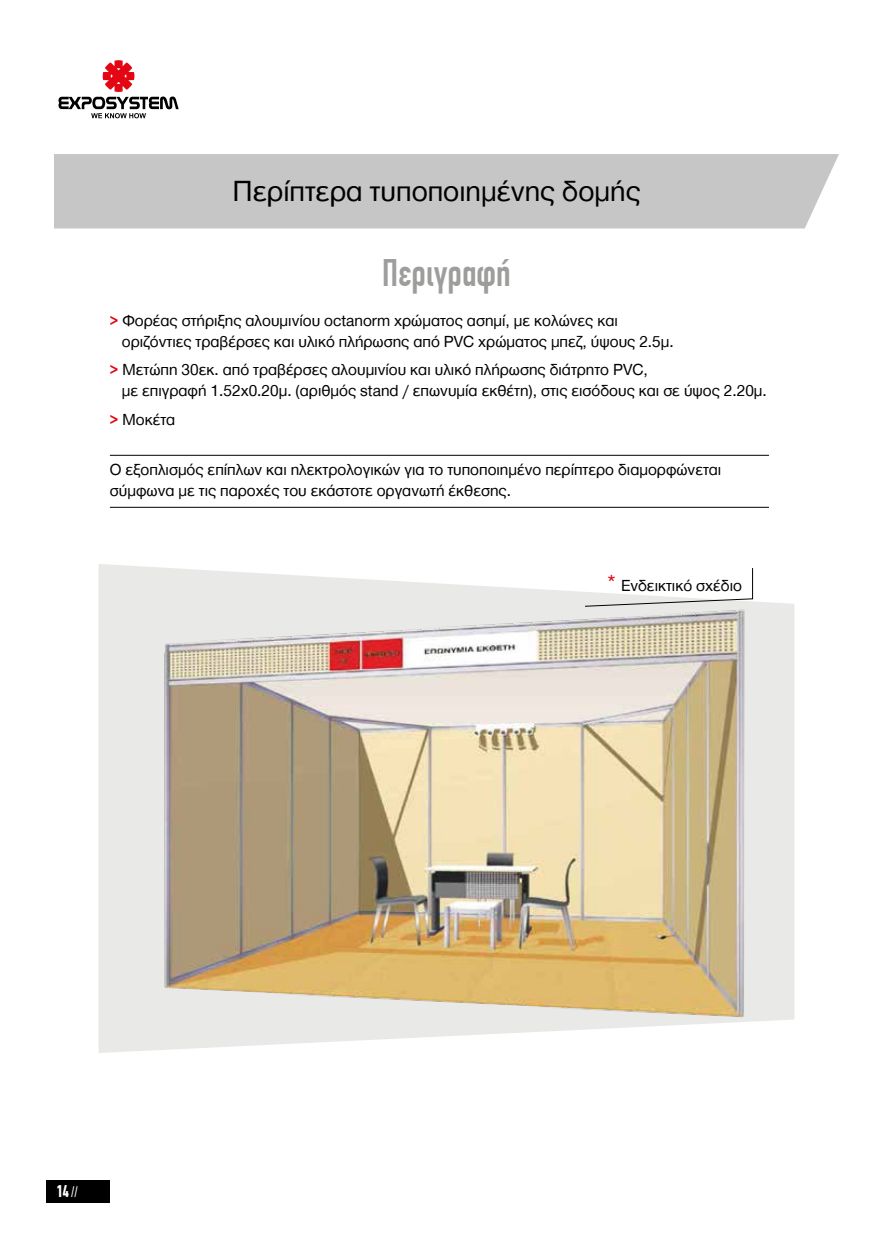
<style>
.page{position:relative;width:893px;height:1234px;background:#fff}
.page>*{position:absolute;margin:0;border:0;box-sizing:border-box;transform-origin:0 0}
.t1{font:condensed 37.5px "CF Din";color:#9d9d9c}
.t2{font:30px "CF Helvetica";color:#000}
.t3{font:16.5px/21px "CF Helvetica";color:#000}
.t4{font:700 condensed 16.5px "CF Din";color:#fff}
.s1{font-weight:700;color:#e30613}
.s2{font-size:24px;color:#e30613}
.s3{font-weight:400;font-size:15px}
</style>
<div class="page">
<div style="left:46px;top:1179px;width:64px;height:22px;background:#000"></div>
<div style="left:54px;top:154px;width:785px;height:74px;background:#c6c6c6"></div>
<svg style="left:99px;top:564px;width:695px;height:488px;fill:#e9eae8"></svg>
<img style="left:130px;top:601px;width:633px;height:432px">
<svg style="left:58px;top:60px;width:121px;height:58px"></svg>
<hr style="left:110px;top:455px;width:659px;height:1px;background:#000">
<hr style="left:110px;top:507px;width:659px;height:1px;background:#000">
<svg style="left:585px;top:567px;width:168px;height:39px"></svg>
<h2 class="t2" style="left:233px;top:175px;width:409px">Περίπτερα τυποποιημένης δομής</h2>
<h1 class="t1" style="left:382px;top:253px;width:130px">Περιγραφή</h1>
<p class="t3" style="left:122px;top:309px;width:553px;text-indent:-12px"><span class="s1">&gt;</span> Φορέας στήριξης αλουμινίου octanorm χρώματος ασημί, με κολώνες και οριζόντιες τραβέρσες και υλικό πλήρωσης από PVC χρώματος μπεζ, ύψους 2.5μ.</p>
<p class="t3" style="left:122px;top:359px;width:646px;text-indent:-12px"><span class="s1">&gt;</span> Μετώπη 30εκ. από τραβέρσες αλουμινίου και υλικό πλήρωσης διάτρητο PVC,<br>με επιγραφή 1.52χ0.20μ. (αριθμός stand / επωνυμία εκθέτη), στις εισόδους και σε ύψος 2.20μ.</p>
<p class="t3" style="left:110px;top:408px;width:67px"><span class="s1">&gt;</span> Μοκέτα</p>
<p class="t3" style="left:110px;top:458px;width:613px">Ο εξοπλισμός επίπλων και ηλεκτρολογικών για το τυποποιημένο περίπτερο διαμορφώνεται σύμφωνα με τις παροχές του εκάστοτε οργανωτή έκθεσης.</p>
<p class="t3" style="left:606px;top:575px;width:137px"><span class="s2">*</span> Ενδεικτικό σχέδιο</p>
<p class="t4" style="left:57px;top:1182px;width:23px">14 <span class="s3">//</span></p>
</div>
